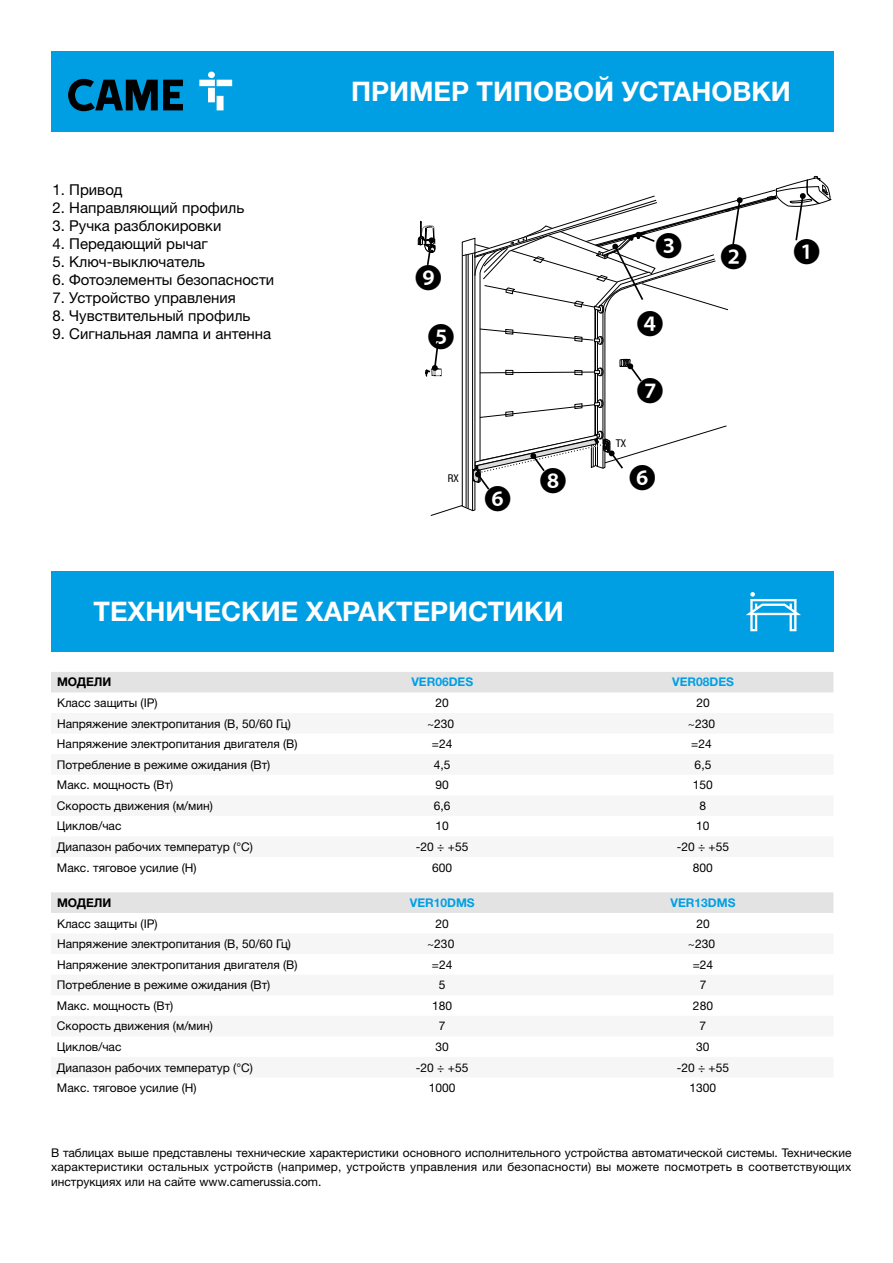
<style>
.page{position:relative;width:893px;height:1263px;background:#fff}
.page>*{position:absolute;margin:0;border:0;box-sizing:border-box;transform-origin:0 0}
.t1{font:27.3px "Koz Go Pr 6 N";color:#000}
.t2{font:700 27px "Helvetica Neue LTW1 G";color:#fff}
.t3{font:15px "Helvetica Neue LTW1 G";color:#000}
.t4{font:12px/14.4px "Helvetica Neue LTW1 G";color:#000;text-align:justify}
.t5{font:700 12px "Helvetica Neue LTW1 G";color:#009fe3}
.t6{font:700 12px "Helvetica Neue LTW1 G";color:#000}
.t7{font:condensed 10.8px "Helvetica Neue LTW1 G";color:#000}
</style>
<div class="page">
<div style="left:51px;top:51px;width:782px;height:81px;background:#009fe3"></div>
<svg style="left:68px;top:79px;width:115px;height:32px"></svg>
<svg style="left:199px;top:72px;width:33px;height:38px"></svg>
<div style="left:51px;top:571px;width:782px;height:81px;background:#009fe3"></div>
<svg style="left:746px;top:592px;width:55px;height:39px"></svg>
<div style="left:51px;top:672px;width:782px;height:20px;background:#e3e3e3"></div>
<div style="left:51px;top:892px;width:782px;height:21px;background:#e3e3e3"></div>
<svg style="left:418px;top:175px;width:413px;height:341px"></svg>
<p class="t3" style="left:53px;top:180px;width:71px">1. Привод</p>
<p class="t3" style="left:53px;top:198px;width:193px">2. Направляющий профиль</p>
<p class="t3" style="left:53px;top:216px;width:170px">3. Ручка разблокировки</p>
<p class="t3" style="left:53px;top:234px;width:157px">4. Передающий рычаг</p>
<p class="t3" style="left:53px;top:252px;width:154px">5. Ключ-выключатель</p>
<p class="t3" style="left:53px;top:270px;width:223px">6. Фотоэлементы безопасности</p>
<p class="t3" style="left:53px;top:288px;width:185px">7. Устройство управления</p>
<p class="t3" style="left:53px;top:306px;width:199px">8. Чувствительный профиль</p>
<p class="t3" style="left:53px;top:324px;width:220px">9. Сигнальная лампа и антенна</p>
<h2 class="t2" style="left:351px;top:75px;width:441px">ПРИМЕР ТИПОВОЙ УСТАНОВКИ</h2>
<h1 class="t1" style="left:415px;top:263px;width:29px">❾</h1>
<h1 class="t1" style="left:428px;top:322px;width:29px">❺</h1>
<p class="t7" style="left:448px;top:472px;width:12px">RX</p>
<h1 class="t1" style="left:484px;top:484px;width:29px">❻</h1>
<h1 class="t1" style="left:655px;top:230px;width:29px">❸</h1>
<h1 class="t1" style="left:720px;top:242px;width:29px">❷</h1>
<h1 class="t1" style="left:793px;top:236px;width:29px">❶</h1>
<h1 class="t1" style="left:636px;top:309px;width:29px">❹</h1>
<h1 class="t1" style="left:636px;top:376px;width:29px">❼</h1>
<p class="t7" style="left:616px;top:437px;width:12px">TX</p>
<h1 class="t1" style="left:539px;top:466px;width:29px">❽</h1>
<h1 class="t1" style="left:629px;top:463px;width:29px">❻</h1>
<h2 class="t2" style="left:94px;top:595px;width:472px">ТЕХНИЧЕСКИЕ ХАРАКТЕРИСТИКИ</h2>
<p class="t6" style="left:57px;top:675px;width:56px">МОДЕЛИ</p>
<p class="t5" style="left:411px;top:675px;width:63px">VER06DЕS</p>
<p class="t5" style="left:672px;top:675px;width:63px">VER08DЕS</p>
<p class="t4" style="left:57px;top:695px;width:102px">Класс защиты (IP)</p>
<p class="t4" style="left:436px;top:695px;width:15px">20</p>
<p class="t4" style="left:696px;top:695px;width:15px">20</p>
<p class="t4" style="left:57px;top:716px;width:235px">Напряжение электропитания (В, 50/60 Гц)</p>
<p class="t4" style="left:427px;top:716px;width:29px">~230</p>
<p class="t4" style="left:688px;top:716px;width:29px">~230</p>
<p class="t4" style="left:57px;top:737px;width:242px">Напряжение электропитания двигателя (В)</p>
<p class="t4" style="left:432px;top:737px;width:22px">=24</p>
<p class="t4" style="left:691px;top:737px;width:22px">=24</p>
<p class="t4" style="left:57px;top:757px;width:215px">Потребление в режиме ожидания (Вт)</p>
<p class="t4" style="left:434px;top:757px;width:18px">4,5</p>
<p class="t4" style="left:695px;top:757px;width:18px">6,5</p>
<p class="t4" style="left:57px;top:778px;width:118px">Макс. мощность (Вт)</p>
<p class="t4" style="left:435px;top:778px;width:15px">90</p>
<p class="t4" style="left:693px;top:778px;width:22px">150</p>
<p class="t4" style="left:57px;top:798px;width:158px">Скорость движения (м/мин)</p>
<p class="t4" style="left:434px;top:798px;width:18px">6,6</p>
<p class="t4" style="left:700px;top:798px;width:8px">8</p>
<p class="t4" style="left:57px;top:819px;width:66px">Циклов/час</p>
<p class="t4" style="left:435px;top:819px;width:15px">10</p>
<p class="t4" style="left:696px;top:819px;width:15px">10</p>
<p class="t4" style="left:57px;top:839px;width:198px">Диапазон рабочих температур (°C)</p>
<p class="t4" style="left:416px;top:839px;width:54px">-20 ÷ +55</p>
<p class="t4" style="left:677px;top:839px;width:54px">-20 ÷ +55</p>
<p class="t4" style="left:57px;top:860px;width:141px">Макс. тяговое усилие (Н)</p>
<p class="t4" style="left:432px;top:860px;width:22px">600</p>
<p class="t4" style="left:693px;top:860px;width:22px">800</p>
<p class="t6" style="left:57px;top:895px;width:56px">МОДЕЛИ</p>
<p class="t5" style="left:410px;top:895px;width:66px">VER10DMS</p>
<p class="t5" style="left:671px;top:895px;width:66px">VER13DMS</p>
<p class="t4" style="left:57px;top:916px;width:102px">Класс защиты (IP)</p>
<p class="t4" style="left:436px;top:916px;width:15px">20</p>
<p class="t4" style="left:696px;top:916px;width:15px">20</p>
<p class="t4" style="left:57px;top:936px;width:235px">Напряжение электропитания (В, 50/60 Гц)</p>
<p class="t4" style="left:427px;top:936px;width:29px">~230</p>
<p class="t4" style="left:688px;top:936px;width:29px">~230</p>
<p class="t4" style="left:57px;top:957px;width:242px">Напряжение электропитания двигателя (В)</p>
<p class="t4" style="left:432px;top:957px;width:22px">=24</p>
<p class="t4" style="left:693px;top:957px;width:22px">=24</p>
<p class="t4" style="left:57px;top:978px;width:215px">Потребление в режиме ожидания (Вт)</p>
<p class="t4" style="left:439px;top:978px;width:8px">5</p>
<p class="t4" style="left:700px;top:978px;width:8px">7</p>
<p class="t4" style="left:57px;top:998px;width:118px">Макс. мощность (Вт)</p>
<p class="t4" style="left:432px;top:998px;width:22px">180</p>
<p class="t4" style="left:693px;top:998px;width:22px">280</p>
<p class="t4" style="left:57px;top:1019px;width:158px">Скорость движения (м/мин)</p>
<p class="t4" style="left:439px;top:1019px;width:8px">7</p>
<p class="t4" style="left:700px;top:1019px;width:8px">7</p>
<p class="t4" style="left:57px;top:1039px;width:66px">Циклов/час</p>
<p class="t4" style="left:435px;top:1039px;width:15px">30</p>
<p class="t4" style="left:696px;top:1039px;width:15px">30</p>
<p class="t4" style="left:57px;top:1060px;width:198px">Диапазон рабочих температур (°C)</p>
<p class="t4" style="left:416px;top:1060px;width:54px">-20 ÷ +55</p>
<p class="t4" style="left:677px;top:1060px;width:54px">-20 ÷ +55</p>
<p class="t4" style="left:57px;top:1080px;width:141px">Макс. тяговое усилие (Н)</p>
<p class="t4" style="left:429px;top:1080px;width:28px">1000</p>
<p class="t4" style="left:690px;top:1080px;width:28px">1300</p>
<p class="t4" style="left:51px;top:1145px;width:802px">В таблицах выше представлены технические характеристики основного исполнительного устройства автоматической системы. Технические характеристики остальных устройств (например, устройств управления или безопасности) вы можете посмотреть в соответствующих инструкциях или на сайте www.camerussia.com.</p>
</div>
